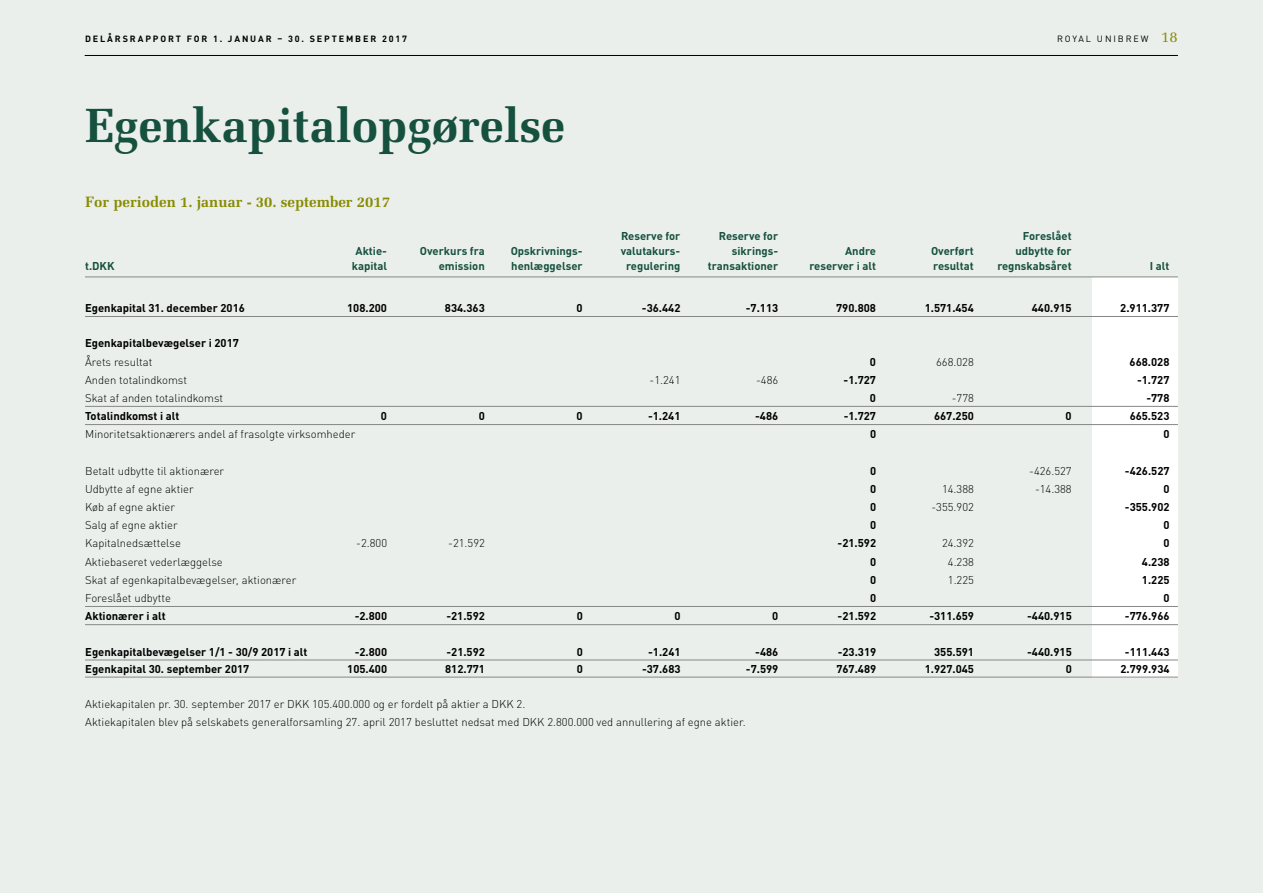
<style>
.page{position:relative;width:1263px;height:893px;background:#eaefec}
.page>*{position:absolute;margin:0;border:0;box-sizing:border-box;transform-origin:0 0}
.t1{font:700 48px "Melior LT Std";color:#16503e}
.t2{font:700 15px "Melior LT Std";color:#898b00}
.t3{font:300 11.25px/18.1px "DINOT";color:#000}
.t4{font:700 11.25px "DINOT";color:#000}
.t5{font:700 11.25px "DINOT";color:#16503e}
.t6{font:700 9px "DINOT";letter-spacing:.21em;color:#000}
.t7{font:9px "DINOT";letter-spacing:.21em;color:#000}
.s1{font-family:"Melior LT Std";font-size:15px;color:#898b00}
</style>
<div class="page">
<div style="left:1093px;top:277px;width:85px;height:400px;background:#fff"></div>
<hr style="left:85px;top:277px;width:1093px;height:1px;background:#878787">
<hr style="left:85px;top:316px;width:1093px;height:1px;background:#878787">
<hr style="left:85px;top:406px;width:1093px;height:1px;background:#878787">
<hr style="left:85px;top:424px;width:1093px;height:1px;background:#878787">
<hr style="left:85px;top:606px;width:1093px;height:1px;background:#878787">
<hr style="left:85px;top:624px;width:1093px;height:1px;background:#878787">
<hr style="left:85px;top:660px;width:1093px;height:1px;background:#878787">
<hr style="left:85px;top:677px;width:1093px;height:1px;background:#878787">
<hr style="left:85px;top:55px;width:1093px;height:1px;background:#000">
<p class="t6" style="left:85px;top:33px;width:323px">DELÅRSRAPPORT FOR 1. JANUAR – 30. SEPTEMBER 2017</p>
<p class="t7" style="left:1057px;top:33px;width:122px">ROYAL UNIBREW <span class="s1">18</span></p>
<h1 class="t1" style="left:85px;top:97px;width:481px">Egenkapitalopgørelse</h1>
<h2 class="t2" style="left:85px;top:193px;width:307px">For perioden 1. januar - 30. september 2017</h2>
<p class="t5" style="left:621px;top:229px;width:61px">Reserve for</p>
<p class="t5" style="left:719px;top:229px;width:61px">Reserve for</p>
<p class="t5" style="left:1023px;top:229px;width:50px">Foreslået</p>
<p class="t5" style="left:355px;top:244px;width:33px">Aktie-</p>
<p class="t5" style="left:420px;top:244px;width:66px">Overkurs fra</p>
<p class="t5" style="left:511px;top:244px;width:73px">Opskrivnings-</p>
<p class="t5" style="left:621px;top:244px;width:61px">valutakurs-</p>
<p class="t5" style="left:732px;top:244px;width:48px">sikrings-</p>
<p class="t5" style="left:845px;top:244px;width:32px">Andre</p>
<p class="t5" style="left:931px;top:244px;width:44px">Overført</p>
<p class="t5" style="left:1015px;top:244px;width:58px">udbytte for</p>
<p class="t5" style="left:85px;top:259px;width:31px">t.DKK</p>
<p class="t5" style="left:352px;top:259px;width:37px">kapital</p>
<p class="t5" style="left:439px;top:259px;width:47px">emission</p>
<p class="t5" style="left:511px;top:259px;width:73px">henlæggelser</p>
<p class="t5" style="left:626px;top:259px;width:56px">regulering</p>
<p class="t5" style="left:708px;top:259px;width:72px">transaktioner</p>
<p class="t5" style="left:809px;top:259px;width:68px">reserver i alt</p>
<p class="t5" style="left:933px;top:259px;width:42px">resultat</p>
<p class="t5" style="left:997px;top:259px;width:76px">regnskabsåret</p>
<p class="t5" style="left:1150px;top:259px;width:21px">I alt</p>
<p class="t4" style="left:85px;top:301px;width:161px">Egenkapital 31. december 2016</p>
<p class="t4" style="left:347px;top:301px;width:41px">108.200</p>
<p class="t4" style="left:445px;top:301px;width:41px">834.363</p>
<p class="t4" style="left:576px;top:301px;width:8px">0</p>
<p class="t4" style="left:642px;top:301px;width:40px">-36.442</p>
<p class="t4" style="left:746px;top:301px;width:34px">-7.113</p>
<p class="t4" style="left:836px;top:301px;width:41px">790.808</p>
<p class="t4" style="left:925px;top:301px;width:51px">1.571.454</p>
<p class="t4" style="left:1032px;top:301px;width:41px">440.915</p>
<p class="t4" style="left:1120px;top:301px;width:51px">2.911.377</p>
<p class="t4" style="left:85px;top:336px;width:155px">Egenkapitalbevægelser i 2017</p>
<p class="t3" style="left:85px;top:352px;width:69px">Årets resultat</p>
<p class="t4" style="left:870px;top:354px;width:8px">0</p>
<p class="t3" style="left:936px;top:352px;width:39px">668.028</p>
<p class="t4" style="left:1129px;top:354px;width:41px">668.028</p>
<p class="t3" style="left:85px;top:370px;width:103px">Anden totalindkomst</p>
<p class="t3" style="left:649px;top:370px;width:32px">-1.241</p>
<p class="t3" style="left:756px;top:370px;width:24px">-486</p>
<p class="t4" style="left:844px;top:372px;width:34px">-1.727</p>
<p class="t4" style="left:1137px;top:372px;width:34px">-1.727</p>
<p class="t3" style="left:85px;top:389px;width:140px">Skat af anden totalindkomst</p>
<p class="t4" style="left:870px;top:390px;width:8px">0</p>
<p class="t3" style="left:952px;top:389px;width:24px">-778</p>
<p class="t4" style="left:1146px;top:390px;width:25px">-778</p>
<p class="t4" style="left:85px;top:409px;width:96px">Totalindkomst i alt</p>
<p class="t4" style="left:381px;top:409px;width:8px">0</p>
<p class="t4" style="left:479px;top:409px;width:8px">0</p>
<p class="t4" style="left:576px;top:409px;width:8px">0</p>
<p class="t4" style="left:648px;top:409px;width:34px">-1.241</p>
<p class="t4" style="left:755px;top:409px;width:25px">-486</p>
<p class="t4" style="left:844px;top:409px;width:34px">-1.727</p>
<p class="t4" style="left:934px;top:409px;width:41px">667.250</p>
<p class="t4" style="left:1065px;top:409px;width:8px">0</p>
<p class="t4" style="left:1130px;top:409px;width:41px">665.523</p>
<p class="t3" style="left:85px;top:425px;width:272px">Minoritetsaktionærers andel af frasolgte virksomheder</p>
<p class="t4" style="left:870px;top:427px;width:8px">0</p>
<p class="t4" style="left:1163px;top:427px;width:8px">0</p>
<p class="t3" style="left:85px;top:461px;width:141px">Betalt udbytte til aktionærer</p>
<p class="t4" style="left:870px;top:463px;width:8px">0</p>
<p class="t3" style="left:1029px;top:461px;width:44px">-426.527</p>
<p class="t4" style="left:1125px;top:463px;width:46px">-426.527</p>
<p class="t3" style="left:85px;top:480px;width:110px">Udbytte af egne aktier</p>
<p class="t4" style="left:870px;top:481px;width:8px">0</p>
<p class="t3" style="left:942px;top:480px;width:33px">14.388</p>
<p class="t3" style="left:1035px;top:480px;width:38px">-14.388</p>
<p class="t4" style="left:1163px;top:481px;width:8px">0</p>
<p class="t3" style="left:85px;top:498px;width:91px">Køb af egne aktier</p>
<p class="t4" style="left:870px;top:500px;width:8px">0</p>
<p class="t3" style="left:931px;top:498px;width:44px">-355.902</p>
<p class="t4" style="left:1125px;top:500px;width:46px">-355.902</p>
<p class="t3" style="left:85px;top:516px;width:94px">Salg af egne aktier</p>
<p class="t4" style="left:870px;top:518px;width:8px">0</p>
<p class="t4" style="left:1163px;top:518px;width:8px">0</p>
<p class="t3" style="left:85px;top:534px;width:97px">Kapitalnedsættelse</p>
<p class="t3" style="left:356px;top:534px;width:32px">-2.800</p>
<p class="t3" style="left:448px;top:534px;width:38px">-21.592</p>
<p class="t4" style="left:838px;top:536px;width:40px">-21.592</p>
<p class="t3" style="left:942px;top:534px;width:33px">24.392</p>
<p class="t4" style="left:1163px;top:536px;width:8px">0</p>
<p class="t3" style="left:85px;top:552px;width:139px">Aktiebaseret vederlæggelse</p>
<p class="t4" style="left:870px;top:554px;width:8px">0</p>
<p class="t3" style="left:948px;top:552px;width:28px">4.238</p>
<p class="t4" style="left:1142px;top:554px;width:29px">4.238</p>
<p class="t3" style="left:85px;top:571px;width:213px">Skat af egenkapitalbevægelser, aktionærer</p>
<p class="t4" style="left:870px;top:572px;width:8px">0</p>
<p class="t3" style="left:948px;top:571px;width:28px">1.225</p>
<p class="t4" style="left:1142px;top:572px;width:29px">1.225</p>
<p class="t3" style="left:85px;top:589px;width:87px">Foreslået udbytte</p>
<p class="t4" style="left:870px;top:591px;width:8px">0</p>
<p class="t4" style="left:1163px;top:591px;width:8px">0</p>
<p class="t4" style="left:85px;top:609px;width:82px">Aktionærer i alt</p>
<p class="t4" style="left:355px;top:609px;width:34px">-2.800</p>
<p class="t4" style="left:446px;top:609px;width:40px">-21.592</p>
<p class="t4" style="left:577px;top:609px;width:8px">0</p>
<p class="t4" style="left:674px;top:609px;width:8px">0</p>
<p class="t4" style="left:772px;top:609px;width:8px">0</p>
<p class="t4" style="left:838px;top:609px;width:40px">-21.592</p>
<p class="t4" style="left:929px;top:609px;width:46px">-311.659</p>
<p class="t4" style="left:1027px;top:609px;width:46px">-440.915</p>
<p class="t4" style="left:1125px;top:609px;width:46px">-776.966</p>
<p class="t4" style="left:85px;top:644px;width:224px">Egenkapitalbevægelser 1/1 - 30/9 2017 i alt</p>
<p class="t4" style="left:355px;top:644px;width:34px">-2.800</p>
<p class="t4" style="left:446px;top:644px;width:40px">-21.592</p>
<p class="t4" style="left:577px;top:644px;width:8px">0</p>
<p class="t4" style="left:648px;top:644px;width:34px">-1.241</p>
<p class="t4" style="left:755px;top:644px;width:25px">-486</p>
<p class="t4" style="left:838px;top:644px;width:40px">-23.319</p>
<p class="t4" style="left:934px;top:644px;width:41px">355.591</p>
<p class="t4" style="left:1027px;top:644px;width:46px">-440.915</p>
<p class="t4" style="left:1125px;top:644px;width:46px">-111.443</p>
<p class="t4" style="left:85px;top:661px;width:166px">Egenkapital 30. september 2017</p>
<p class="t4" style="left:347px;top:661px;width:41px">105.400</p>
<p class="t4" style="left:445px;top:661px;width:41px">812.771</p>
<p class="t4" style="left:577px;top:661px;width:8px">0</p>
<p class="t4" style="left:642px;top:661px;width:40px">-37.683</p>
<p class="t4" style="left:746px;top:661px;width:34px">-7.599</p>
<p class="t4" style="left:836px;top:661px;width:41px">767.489</p>
<p class="t4" style="left:925px;top:661px;width:51px">1.927.045</p>
<p class="t4" style="left:1066px;top:661px;width:8px">0</p>
<p class="t4" style="left:1120px;top:661px;width:51px">2.799.934</p>
<p class="t3" style="left:85px;top:695px;width:662px">Aktiekapitalen pr. 30. september 2017 er DKK 105.400.000 og er fordelt på aktier a DKK 2.<br>Aktiekapitalen blev på selskabets generalforsamling 27. april 2017 besluttet nedsat med DKK 2.800.000 ved annullering af egne aktier.</p>
</div>
